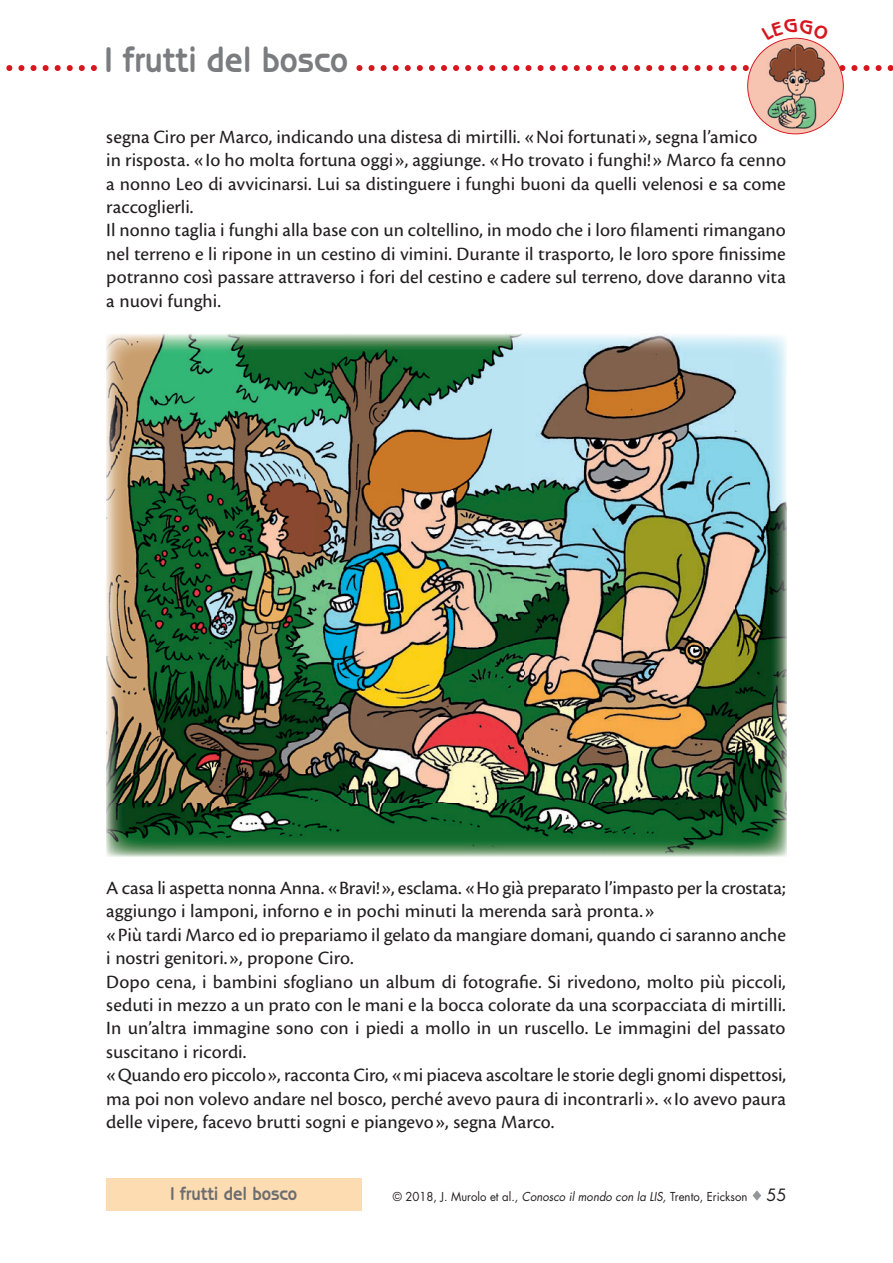
<style>
.page{position:relative;width:893px;height:1263px;background:#fff}
.page>*{position:absolute;margin:0;border:0;box-sizing:border-box;transform-origin:0 0}
.t1{font:700 36px "Benguiat Gothic Std";color:#7a7c80;scale:.9 1}
.t2{font:19.5px/23.4px "Cronos Pro Capt";color:#231f20}
.t3{font:700 18.75px "Benguiat Gothic Std";color:#6c6d70;scale:.9 1}
.t4{font:12px "Futura Std";color:#231f20;scale:.95 1}
.s1{font-style:italic}
.s2{font-size:16.5px}
</style>
<div class="page">
<div style="left:106px;top:1178px;width:255px;height:33px;background:#fedcb2"></div>
<svg style="left:753px;top:1190px;width:8px;height:10px"></svg>
<img style="left:106px;top:334px;width:681px;height:522px">
<svg style="left:6px;top:37px;width:887px;height:97px"></svg>
<h1 class="t1" style="left:104px;top:39px;width:273px">I frutti del bosco</h1>
<p class="t2" style="left:106px;top:125px;width:681px">segna Ciro per Marco, indicando una distesa di mirtilli. «Noi fortunati», segna l’amico<br>in risposta. «Io ho molta fortuna oggi», aggiunge. «Ho trovato i funghi!» Marco fa cenno a nonno Leo di avvicinarsi. Lui sa distinguere i funghi buoni da quelli velenosi e sa come raccoglierli.<br>Il nonno taglia i funghi alla base con un coltellino, in modo che i loro filamenti rimangano nel terreno e li ripone in un cestino di vimini. Durante il trasporto, le loro spore finissime potranno così passare attraverso i fori del cestino e cadere sul terreno, dove daranno vita a nuovi funghi.</p>
<p class="t2" style="left:106px;top:876px;width:681px">A casa li aspetta nonna Anna. «Bravi!», esclama. «Ho già preparato l’impasto per la crostata; aggiungo i lamponi, inforno e in pochi minuti la merenda sarà pronta.»<br>«Più tardi Marco ed io prepariamo il gelato da mangiare domani, quando ci saranno anche i nostri genitori.», propone Ciro.<br>Dopo cena, i bambini sfogliano un album di fotografie. Si rivedono, molto più piccoli, seduti in mezzo a un prato con le mani e la bocca colorate da una scorpacciata di mirtilli.<br>In un’altra immagine sono con i piedi a mollo in un ruscello. Le immagini del passato suscitano i ricordi.<br>«Quando ero piccolo», racconta Ciro, «mi piaceva ascoltare le storie degli gnomi dispettosi, ma poi non volevo andare nel bosco, perché avevo paura di incontrarli». «Io avevo paura delle vipere, facevo brutti sogni e piangevo», segna Marco.</p>
<p class="t3" style="left:170px;top:1183px;width:143px">I frutti del bosco</p>
<p class="t4" style="left:393px;top:1188px;width:416px">© 2018, J. Murolo et al., <span class="s1">Conosco il mondo con la LIS,</span> Trento, Erickson <span class="s2">55</span></p>
</div>
